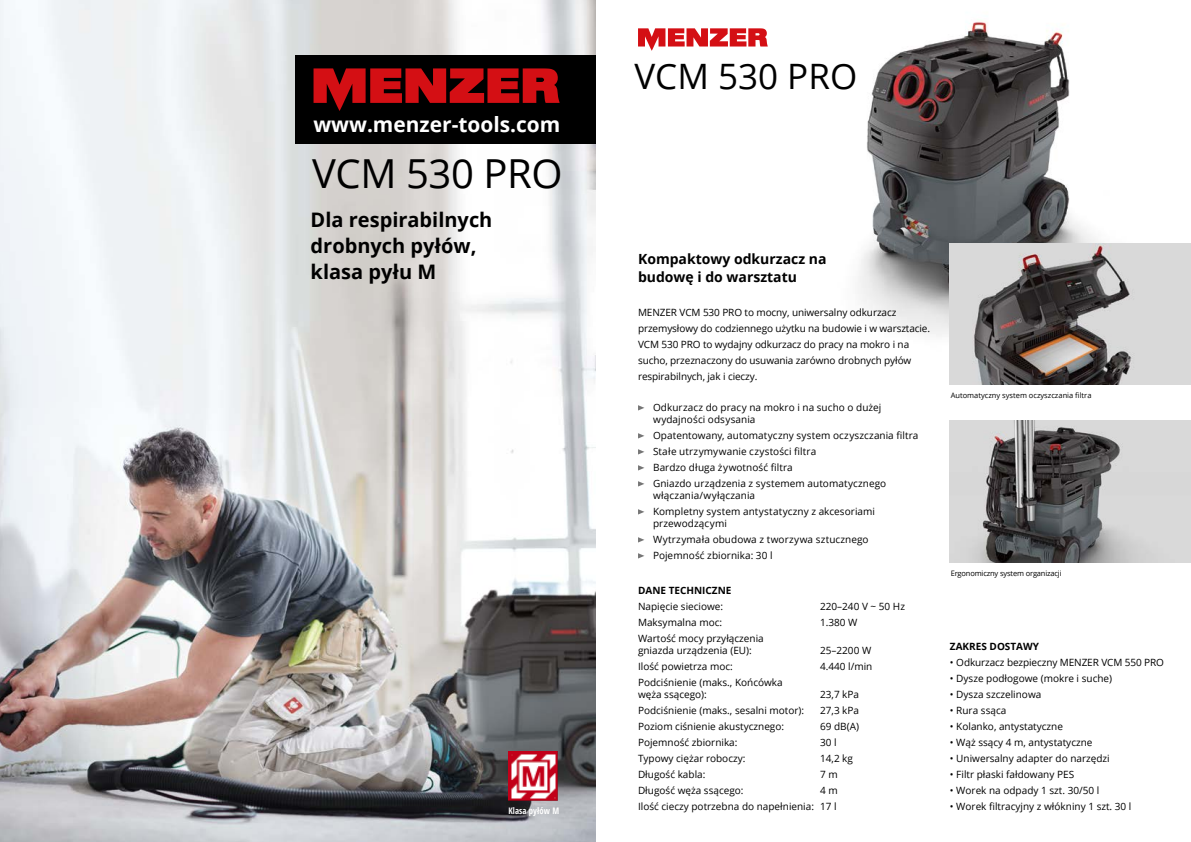
<style>
.page{position:relative;width:1191px;height:842px;background:#fff}
.page>*{position:absolute;margin:0;border:0;box-sizing:border-box;transform-origin:0 0}
.t1{font:40px "Open Sans";letter-spacing:-.01em;color:#000}
.t2{font:35px "Open Sans";color:#000}
.t3{font:700 20.9px "Open Sans";color:#fff}
.t4{font:700 20px/26px "Open Sans";color:#000}
.t5{font:700 14px/18px "Open Sans";color:#000}
.t6{font:10px/16px "Open Sans";color:#000}
.t7{font:700 10px "Open Sans";color:#000}
.t8{font:700 9px "Open Sans Condensed";letter-spacing:.01em;color:#fff;scale:.96 1}
.t9{font:7.5px "Open Sans";color:#000}
.t10{font:7.5px "Open Sans";letter-spacing:-.02em;color:#000}
</style>
<div class="page">
<img style="left:858px;top:20px;width:240px;height:358px">
<img style="left:0;top:0;width:595px;height:842px">
<div style="left:294px;top:55px;width:301px;height:89px;background:#000"></div>
<svg style="left:313px;top:68px;width:246px;height:43px"></svg>
<svg style="left:638px;top:28px;width:130px;height:23px"></svg>
<img style="left:509px;top:752px;width:50px;height:50px">
<img style="left:950px;top:243px;width:241px;height:142px">
<img style="left:950px;top:421px;width:241px;height:142px">
<svg style="left:638px;top:405px;width:6px;height:5px"></svg>
<svg style="left:638px;top:433px;width:6px;height:5px"></svg>
<svg style="left:638px;top:449px;width:6px;height:5px"></svg>
<svg style="left:638px;top:465px;width:6px;height:5px"></svg>
<svg style="left:638px;top:481px;width:6px;height:5px"></svg>
<svg style="left:638px;top:509px;width:6px;height:5px"></svg>
<svg style="left:638px;top:537px;width:6px;height:5px"></svg>
<svg style="left:638px;top:553px;width:6px;height:5px"></svg>
<h3 class="t3" style="left:313px;top:110px;width:248px">www.menzer-tools.com</h3>
<h1 class="t1" style="left:312px;top:146px;width:252px">VCM 530 PRO</h1>
<h3 class="t4" style="left:311px;top:206px;width:183px">Dla respirabilnych drobnych pyłów, klasa pyłu M</h3>
<p class="t8" style="left:508px;top:804px;width:54px">Klasa pyłów M</p>
<h2 class="t2" style="left:634px;top:52px;width:224px">VCM 530 PRO</h2>
<h3 class="t5" style="left:638px;top:249px;width:190px">Kompaktowy odkurzacz na budowę i do warsztatu</h3>
<p class="t6" style="left:638px;top:304px;width:293px">MENZER VCM 530 PRO to mocny, uniwersalny odkurzacz przemysłowy do codziennego użytku na budowie i w warsztacie.<br>VCM 530 PRO to wydajny odkurzacz do pracy na mokro i na sucho, przeznaczony do usuwania zarówno drobnych pyłów respirabilnych, jak i cieczy.</p>
<p class="t6" style="left:653px;top:401px;width:230px;line-height:12px">Odkurzacz do pracy na mokro i na sucho o dużej wydajności odsysania</p>
<p class="t6" style="left:653px;top:427px;width:267px">Opatentowany, automatyczny system oczyszczania filtra Stałe utrzymywanie czystości filtra<br>Bardzo długa żywotność filtra<br>Gniazdo urządzenia z systemem automatycznego</p>
<p class="t6" style="left:653px;top:487px;width:223px">włączania/wyłączania<br>Kompletny system antystatyczny z akcesoriami</p>
<p class="t6" style="left:653px;top:515px;width:217px">przewodzącymi<br>Wytrzymała obudowa z tworzywa sztucznego<br>Pojemność zbiornika: 30 l</p>
<p class="t7" style="left:638px;top:583px;width:95px">DANE TECHNICZNE</p>
<p class="t6" style="left:638px;top:598px;width:87px">Napięcie sieciowe:</p>
<p class="t6" style="left:820px;top:598px;width:86px">220–240 V ~ 50 Hz</p>
<p class="t6" style="left:638px;top:614px;width:86px">Maksymalna moc:</p>
<p class="t6" style="left:820px;top:614px;width:39px">1.380 W</p>
<p class="t6" style="left:638px;top:632px;width:127px;line-height:12px">Wartość mocy przyłączenia gniazda urządzenia (EU):</p>
<p class="t6" style="left:820px;top:642px;width:53px">25–2200 W</p>
<p class="t6" style="left:638px;top:658px;width:96px">Ilość powietrza moc:</p>
<p class="t6" style="left:820px;top:658px;width:54px">4.440 l/min</p>
<p class="t6" style="left:638px;top:676px;width:146px;line-height:12px">Podciśnienie (maks., Końcówka węża ssącego):</p>
<p class="t6" style="left:820px;top:686px;width:41px">23,7 kPa</p>
<p class="t6" style="left:638px;top:702px;width:168px">Podciśnienie (maks., sesalni motor):</p>
<p class="t6" style="left:820px;top:702px;width:41px">27,3 kPa</p>
<p class="t6" style="left:638px;top:718px;width:148px">Poziom ciśnienie akustycznego:</p>
<p class="t6" style="left:820px;top:718px;width:40px">69 dB(A)</p>
<p class="t6" style="left:638px;top:734px;width:101px">Pojemność zbiornika:</p>
<p class="t6" style="left:820px;top:734px;width:18px">30 l</p>
<p class="t6" style="left:638px;top:750px;width:109px">Typowy ciężar roboczy:</p>
<p class="t6" style="left:820px;top:750px;width:34px">14,2 kg</p>
<p class="t6" style="left:638px;top:766px;width:69px">Długość kabla:</p>
<p class="t6" style="left:820px;top:766px;width:19px">7 m</p>
<p class="t6" style="left:638px;top:782px;width:107px">Długość węża ssącego:</p>
<p class="t6" style="left:638px;top:782px;width:201px;text-align:right">4 m<br>Ilość cieczy potrzebna do napełnienia: 17 l</p>
<p class="t9" style="left:950px;top:390px;width:142px">Automatyczny system oczyszczania filtra</p>
<p class="t10" style="left:950px;top:568px;width:112px">Ergonomiczny system organizacji</p>
<p class="t7" style="left:950px;top:639px;width:91px">ZAKRES DOSTAWY</p>
<p class="t6" style="left:950px;top:654px;width:215px">• Odkurzacz bezpieczny MENZER VCM 550 PRO</p>
<p class="t6" style="left:950px;top:670px;width:164px">• Dysze podłogowe (mokre i suche)</p>
<p class="t6" style="left:950px;top:686px;width:93px">• Dysza szczelinowa</p>
<p class="t6" style="left:950px;top:702px;width:58px">• Rura ssąca</p>
<p class="t6" style="left:950px;top:718px;width:114px">• Kolanko, antystatyczne</p>
<p class="t6" style="left:950px;top:734px;width:144px">• Wąż ssący 4 m, antystatyczne</p>
<p class="t6" style="left:950px;top:750px;width:161px">• Uniwersalny adapter do narzędzi</p>
<p class="t6" style="left:950px;top:766px;width:126px">• Filtr płaski fałdowany PES</p>
<p class="t6" style="left:950px;top:782px;width:151px">• Worek na odpady 1 szt. 30/50 l</p>
<p class="t6" style="left:950px;top:798px;width:183px">• Worek filtracyjny z włókniny 1 szt. 30 l</p>
</div>
